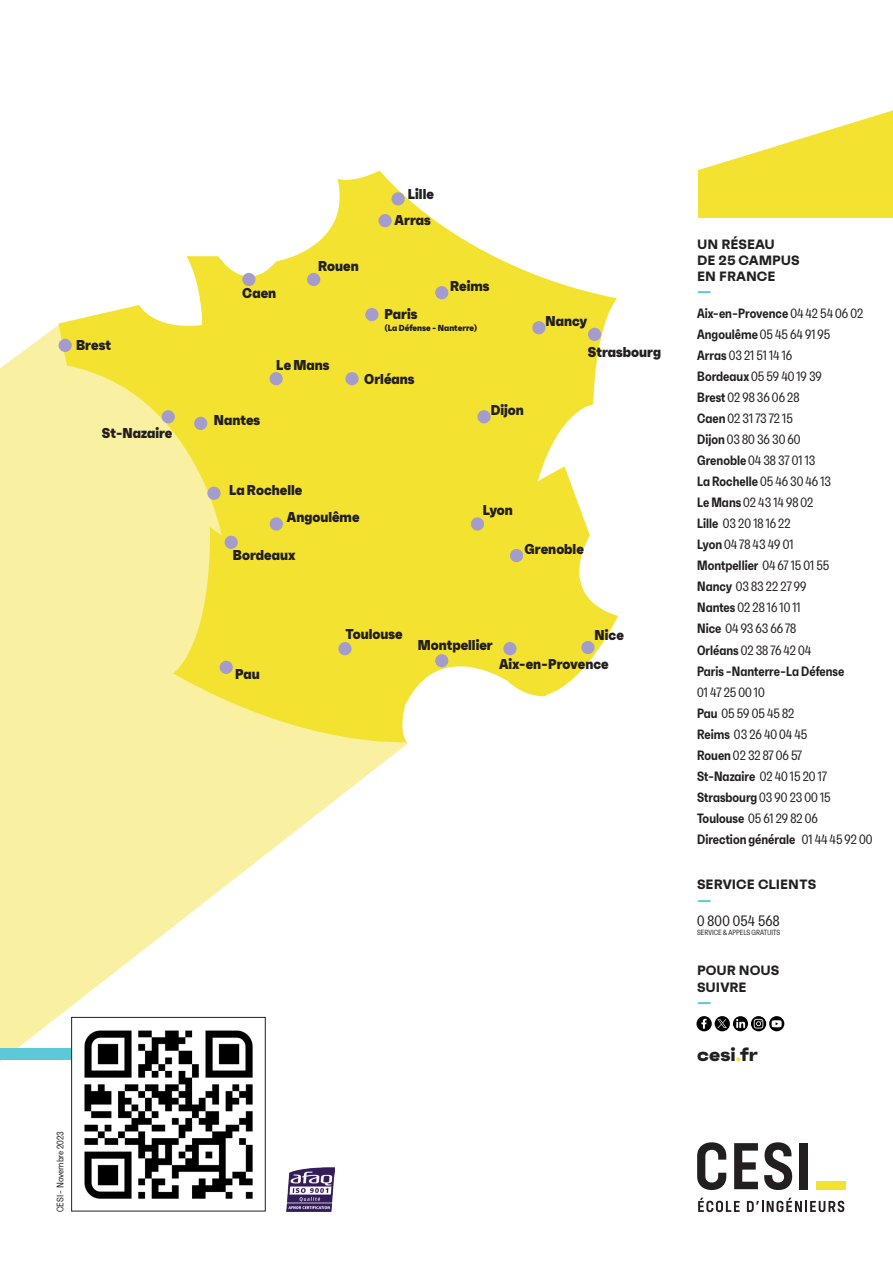
<style>
.page{position:relative;width:893px;height:1263px;background:#fff}
.page>*{position:absolute;margin:0;border:0;box-sizing:border-box;transform-origin:0 0}
.t1{font:800 expanded 18px "Faktum";color:#231f20}
.t2{font:15px "Faktum X Con";letter-spacing:.02em;color:#231f20}
.t3{font:800 14.25px/26.8px "Faktum Con";color:#231f20;text-align:right}
.t4{font:13.5px/21px "Faktum X Con";color:#231f20}
.t5{font:700 13.5px/16.2px "Faktum";color:#231f20}
.t6{font:800 expanded 13.5px "Faktum";color:#5cc8d8}
.t7{font:9.45px "Faktum X Con";color:#231f20}
.t8{font:800 8.85px "Faktum Con";color:#231f20}
.t9{font:7.5px "Faktum X Con";color:#231f20}
.s1{font-weight:600}
.s2{color:#f4e230}
</style>
<div class="page">
<svg style="left:0;top:324px;width:401px;height:738px;fill:#f9f0a2"></svg>
<svg style="left:59px;top:170px;width:559px;height:579px;fill:#f4e230"></svg>
<div style="left:365px;top:308px;width:13px;height:13px;background:#a39ccc;border-radius:50%"></div>
<div style="left:270px;top:372px;width:13px;height:13px;background:#a39ccc;border-radius:50%"></div>
<div style="left:345px;top:372px;width:14px;height:13px;background:#a39ccc;border-radius:50%"></div>
<div style="left:391px;top:192px;width:14px;height:13px;background:#a39ccc;border-radius:50%"></div>
<div style="left:378px;top:214px;width:14px;height:13px;background:#a39ccc;border-radius:50%"></div>
<div style="left:435px;top:286px;width:13px;height:13px;background:#a39ccc;border-radius:50%"></div>
<div style="left:532px;top:321px;width:13px;height:13px;background:#a39ccc;border-radius:50%"></div>
<div style="left:588px;top:328px;width:13px;height:13px;background:#a39ccc;border-radius:50%"></div>
<div style="left:477px;top:410px;width:14px;height:13px;background:#a39ccc;border-radius:50%"></div>
<div style="left:307px;top:273px;width:13px;height:13px;background:#a39ccc;border-radius:50%"></div>
<div style="left:242px;top:273px;width:13px;height:13px;background:#a39ccc;border-radius:50%"></div>
<div style="left:162px;top:410px;width:13px;height:13px;background:#a39ccc;border-radius:50%"></div>
<div style="left:194px;top:417px;width:13px;height:13px;background:#a39ccc;border-radius:50%"></div>
<div style="left:207px;top:487px;width:14px;height:13px;background:#a39ccc;border-radius:50%"></div>
<div style="left:270px;top:517px;width:13px;height:14px;background:#a39ccc;border-radius:50%"></div>
<div style="left:225px;top:536px;width:13px;height:13px;background:#a39ccc;border-radius:50%"></div>
<div style="left:220px;top:661px;width:13px;height:13px;background:#a39ccc;border-radius:50%"></div>
<div style="left:338px;top:642px;width:14px;height:13px;background:#a39ccc;border-radius:50%"></div>
<div style="left:435px;top:654px;width:13px;height:13px;background:#a39ccc;border-radius:50%"></div>
<div style="left:503px;top:642px;width:14px;height:13px;background:#a39ccc;border-radius:50%"></div>
<div style="left:471px;top:517px;width:13px;height:14px;background:#a39ccc;border-radius:50%"></div>
<div style="left:510px;top:549px;width:13px;height:13px;background:#a39ccc;border-radius:50%"></div>
<div style="left:581px;top:641px;width:14px;height:13px;background:#a39ccc;border-radius:50%"></div>
<div style="left:59px;top:339px;width:13px;height:13px;background:#a39ccc;border-radius:50%"></div>
<div style="left:0;top:1048px;width:72px;height:12px;background:#5cc8d8"></div>
<svg style="left:697px;top:1142px;width:29px;height:48px"></svg>
<svg style="left:734px;top:1143px;width:24px;height:46px"></svg>
<svg style="left:764px;top:1142px;width:28px;height:48px"></svg>
<div style="left:799px;top:1143px;width:9px;height:46px;background:#231f20"></div>
<svg style="left:698px;top:1198px;width:42px;height:14px"></svg>
<svg style="left:747px;top:1198px;width:97px;height:14px"></svg>
<div style="left:816px;top:1181px;width:29px;height:8px;background:#f4e230"></div>
<svg style="left:699px;top:110px;width:194px;height:60px"></svg>
<div style="left:698px;top:170px;width:195px;height:48px;background:#f4e230"></div>
<img style="left:73px;top:1019px;width:190px;height:180px">
<div style="left:71px;top:1017px;width:194px;height:194px;border:1px solid #231f20"></div>
<img style="left:286px;top:1167px;width:49px;height:45px">
<svg style="left:751px;top:1016px;width:15px;height:15px"></svg>
<svg style="left:754px;top:1019px;width:9px;height:9px"></svg>
<div style="left:715px;top:1016px;width:15px;height:15px;background:#000001;border-radius:50%"></div>
<svg style="left:769px;top:1016px;width:15px;height:15px"></svg>
<svg style="left:772px;top:1020px;width:10px;height:7px"></svg>
<div style="left:733px;top:1016px;width:15px;height:15px;background:#000001;border-radius:50%"></div>
<svg style="left:736px;top:1019px;width:9px;height:9px"></svg>
<svg style="left:696px;top:1016px;width:16px;height:15px"></svg>
<svg style="left:701px;top:1019px;width:6px;height:10px"></svg>
<svg style="left:717px;top:1019px;width:10px;height:9px"></svg>
<p class="t3" style="left:76px;top:331px;width:36px">Brest</p>
<p class="t3" style="left:102px;top:419px;width:72px">St-Nazaire</p>
<p class="t7" style="left:54px;top:1212px;width:82px;rotate:-90deg">CESI - Novembre 2023</p>
<p class="t3" style="left:242px;top:279px;width:35px">Caen</p>
<p class="t3" style="left:318px;top:252px;width:42px">Rouen</p>
<p class="t3" style="left:276px;top:351px;width:55px">Le Mans</p>
<p class="t3" style="left:395px;top:180px;width:41px">Lille<br>Arras</p>
<p class="t3" style="left:450px;top:272px;width:41px">Reims</p>
<p class="t3" style="left:384px;top:301px;width:34px">Paris</p>
<p class="t8" style="left:384px;top:322px;width:94px">(La Défense - Nanterre)</p>
<p class="t3" style="left:214px;top:406px;width:48px">Nantes</p>
<p class="t3" style="left:364px;top:365px;width:52px">Orléans</p>
<p class="t3" style="left:491px;top:396px;width:35px">Dijon</p>
<p class="t3" style="left:545px;top:307px;width:43px">Nancy</p>
<p class="t3" style="left:588px;top:338px;width:75px">Strasbourg</p>
<p class="t3" style="left:229px;top:476px;width:75px">La Rochelle</p>
<p class="t3" style="left:287px;top:503px;width:74px">Angoulême</p>
<p class="t3" style="left:233px;top:542px;width:64px">Bordeaux</p>
<p class="t3" style="left:483px;top:497px;width:32px">Lyon</p>
<p class="t3" style="left:525px;top:535px;width:61px">Grenoble</p>
<p class="t3" style="left:235px;top:660px;width:26px">Pau</p>
<p class="t3" style="left:345px;top:620px;width:59px">Toulouse</p>
<p class="t3" style="left:418px;top:632px;width:77px">Montpellier</p>
<p class="t3" style="left:595px;top:621px;width:31px">Nice</p>
<p class="t3" style="left:499px;top:651px;width:111px">Aix-en-Provence</p>
<p class="t5" style="left:697px;top:236px;width:104px">UN RÉSEAU<br>DE 25 CAMPUS<br>EN FRANCE</p>
<p class="t6" style="left:697px;top:284px;width:16px">—</p>
<p class="t4" style="left:697px;top:303px;width:168px"><span class="s1">Aix-en-Provence</span> 04 42 54 06 02<br><span class="s1">Angoulême</span> 05 45 64 91 95<br><span class="s1">Arras</span> 03 21 51 14 16<br><span class="s1">Bordeaux</span> 05 59 40 19 39<br><span class="s1">Brest</span> 02 98 36 06 28<br><span class="s1">Caen</span> 02 31 73 72 15<br><span class="s1">Dijon</span> 03 80 36 30 60<br><span class="s1">Grenoble</span> 04 38 37 01 13<br><span class="s1">La Rochelle</span> 05 46 30 46 13<br><span class="s1">Le Mans</span> 02 43 14 98 02<br><span class="s1">Lille</span> 03 20 18 16 22<br><span class="s1">Lyon</span> 04 78 43 49 01<br><span class="s1">Montpellier</span> 04 67 15 01 55<br><span class="s1">Nancy</span> 03 83 22 27 99<br><span class="s1">Nantes</span> 02 28 16 10 11<br><span class="s1">Nice</span> 04 93 63 66 78<br><span class="s1">Orléans</span> 02 38 76 42 04<br><span class="s1">Paris -Nanterre-La Défense</span></p>
<p class="t4" style="left:697px;top:681px;width:177px">01 47 25 00 10<br><span class="s1">Pau</span> 05 59 05 45 82<br><span class="s1">Reims</span> 03 26 40 04 45<br><span class="s1">Rouen</span> 02 32 87 06 57<br><span class="s1">St-Nazaire</span> 02 40 15 20 17<br><span class="s1">Strasbourg</span> 03 90 23 00 15<br><span class="s1">Toulouse</span> 05 61 29 82 06<br><span class="s1">Direction générale</span> 01 44 45 92 00</p>
<p class="t5" style="left:697px;top:876px;width:121px">SERVICE CLIENTS</p>
<p class="t6" style="left:697px;top:892px;width:16px">—</p>
<p class="t2" style="left:697px;top:912px;width:84px">0 800 054 568</p>
<p class="t9" style="left:697px;top:928px;width:85px">SERVICE &amp; APPELS GRATUITS</p>
<p class="t5" style="left:697px;top:962px;width:84px">POUR NOUS<br>SUIVRE</p>
<p class="t6" style="left:697px;top:994px;width:16px">—</p>
<h1 class="t1" style="left:697px;top:1042px;width:62px">cesi<span class="s2">.</span>fr</h1>
</div>
